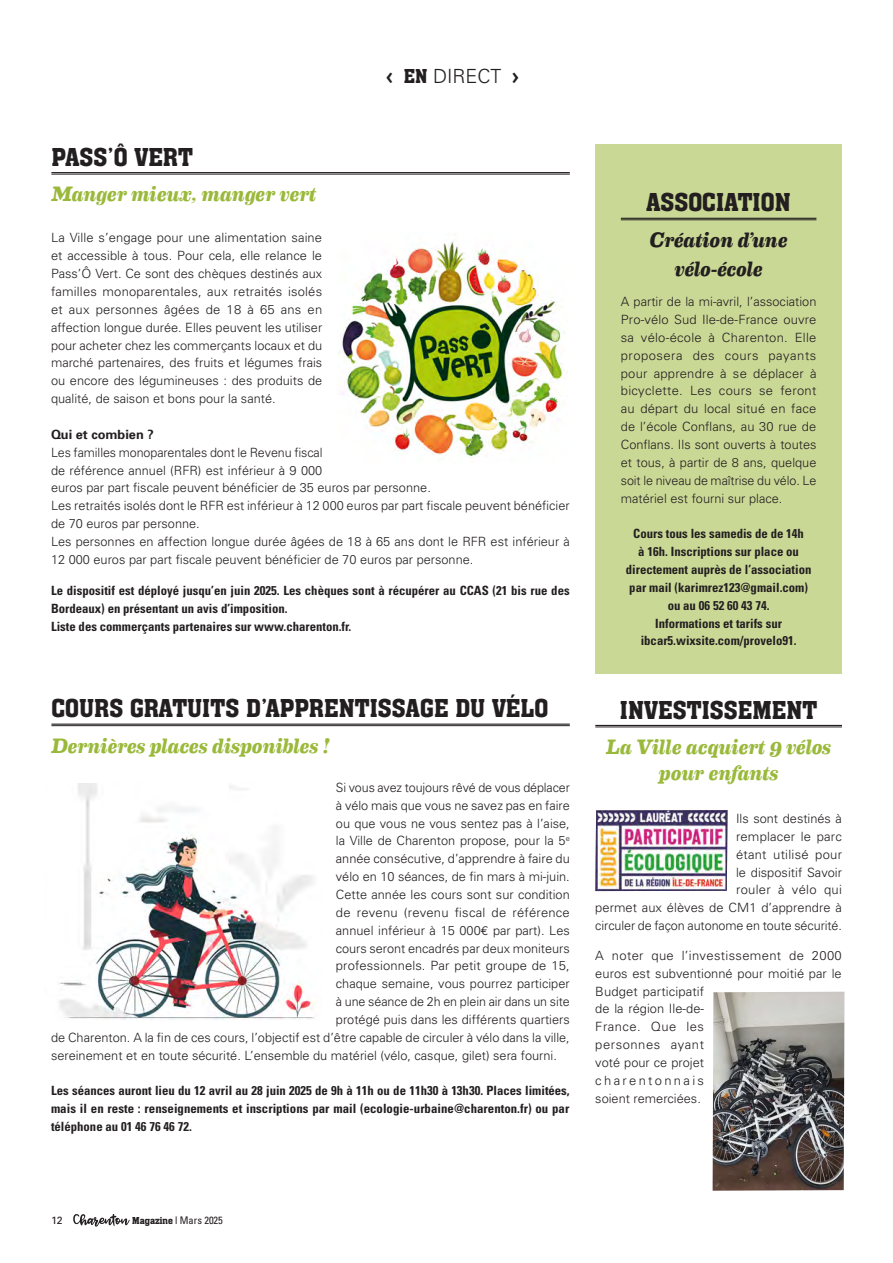
<style>
.page{position:relative;width:893px;height:1263px;background:#fff}
.page>*{position:absolute;margin:0;border:0;box-sizing:border-box;transform-origin:0 0}
.Brève___titre{font:500 27px "Aachen D";color:#231f20}
.t1{font:italic 700 21px/25.5px "Eames Century Modern";letter-spacing:-.01em;color:#9ab93b;text-align:center}
.t2{font:italic 700 21px/29.4px "Eames Century Modern";letter-spacing:-.01em;color:#231f20;text-align:center}
.t3{font:300 19.5px "Univers";color:#231f20}
.t4{font:300 12.75px/17.9px "Univers";color:#231f20}
.t5{font:700 condensed 12.75px/17.9px "Univers";color:#231f20;text-align:center}
.t6{font:700 12.75px "Univers";color:#231f20}
.t7{font:condensed 10.5px "Univers";color:#231f20}
.t8{font:10.5px "Univers";color:#231f20}
.s1{font-family:"Officina Serif";font-weight:700;font-size:21px}
.s2{font-family:"Aachen D";font-weight:500;font-size:21px}
.s3{font-family:"Euro Mono";font-weight:400}
.s4{font-family:"Aachen D";font-weight:500;font-stretch:normal}
</style>
<div class="page">
<svg style="left:73px;top:1214px;width:57px;height:13px"></svg>
<div style="left:595px;top:145px;width:247px;height:529px;background:#cad896"></div>
<hr style="left:621px;top:218px;width:195px;height:1px;background:#231f20">
<hr style="left:621px;top:220px;width:195px;height:1px;background:#231f20">
<hr style="left:51px;top:172px;width:519px;height:1px;background:#231f20">
<hr style="left:51px;top:174px;width:519px;height:1px;background:#231f20">
<img style="left:59px;top:783px;width:257px;height:237px">
<img style="left:339px;top:241px;width:226px;height:219px">
<hr style="left:51px;top:724px;width:519px;height:1px;background:#231f20">
<hr style="left:51px;top:725px;width:519px;height:1px;background:#231f20">
<hr style="left:595px;top:725px;width:247px;height:1px;background:#231f20">
<hr style="left:595px;top:727px;width:247px;height:1px;background:#231f20">
<img style="left:595px;top:810px;width:133px;height:81px">
<img style="left:713px;top:992px;width:131px;height:199px">
<p class="Brève___titre" style="left:51px;top:141px;width:143px">PASS’Ô VERT</p>
<p class="t1" style="left:51px;top:180px;width:266px">Manger mieux, manger vert</p>
<p class="t3" style="left:386px;top:65px;width:135px"><span class="s1">‹</span> <span class="s2">EN</span> DIRECT <span class="s1">›</span></p>
<p class="t4" style="left:51px;top:229px;width:273px;text-align:justify">La Ville s’engage pour une alimentation saine et accessible à tous. Pour cela, elle relance le Pass’Ô Vert. Ce sont des chèques destinés aux familles monoparentales, aux retraités isolés et aux personnes âgées de 18 à 65 ans en affection longue durée. Elles peuvent les utiliser pour acheter chez les commerçants locaux et du marché partenaires, des fruits et légumes frais ou encore des légumineuses : des produits de qualité, de saison et bons pour la santé.</p>
<p class="t6" style="left:51px;top:426px;width:104px">Qui et combien ?</p>
<p class="t4" style="left:51px;top:443px;width:381px">Les familles monoparentales dont le Revenu fiscal<br>de référence annuel (RFR) est inférieur à 9 000<br>euros par part fiscale peuvent bénéficier de 35 euros par personne.</p>
<p class="t4" style="left:51px;top:496px;width:520px">Les retraités isolés dont le RFR est inférieur à 12 000 euros par part fiscale peuvent bénéficier de 70 euros par personne.</p>
<p class="t4" style="left:51px;top:532px;width:520px">Les personnes en affection longue durée âgées de 18 à 65 ans dont le RFR est inférieur à<br>12 000 euros par part fiscale peuvent bénéficier de 70 euros par personne.</p>
<p class="t5" style="left:51px;top:581px;width:520px;text-align:left">Le dispositif est déployé jusqu’en juin 2025. Les chèques sont à récupérer au CCAS (21 bis rue des<br>Bordeaux) en présentant un avis d’imposition.</p>
<p class="t5" style="left:51px;top:617px;width:302px">Liste des commerçants partenaires sur www.charenton.fr.</p>
<p class="Brève___titre" style="left:51px;top:692px;width:499px">COURS GRATUITS D’APPRENTISSAGE DU VÉLO</p>
<p class="t1" style="left:51px;top:731px;width:280px">Dernières places disponibles !</p>
<p class="t4" style="left:336px;top:778px;width:235px">Si vous avez toujours rêvé de vous déplacer</p>
<p class="t4" style="left:336px;top:796px;width:235px">à vélo mais que vous ne savez pas en faire</p>
<p class="t4" style="left:336px;top:814px;width:235px">ou que vous ne vous sentez pas à l’aise,</p>
<p class="t4" style="left:336px;top:832px;width:235px">la Ville de Charenton propose, pour la 5<sup>e</sup></p>
<p class="t4" style="left:336px;top:849px;width:235px">année consécutive, d’apprendre à faire du</p>
<p class="t4" style="left:336px;top:867px;width:235px">vélo en 10 séances, de fin mars à mi-juin.</p>
<p class="t4" style="left:336px;top:885px;width:235px">Cette année les cours sont sur condition</p>
<p class="t4" style="left:336px;top:903px;width:235px">de revenu (revenu fiscal de référence</p>
<p class="t4" style="left:336px;top:921px;width:235px">annuel inférieur à 15 000<span class="s3">€</span> par part). Les</p>
<p class="t4" style="left:336px;top:939px;width:235px">cours seront encadrés par deux moniteurs</p>
<p class="t4" style="left:336px;top:957px;width:235px">professionnels. Par petit groupe de 15,</p>
<p class="t4" style="left:336px;top:974px;width:235px">chaque semaine, vous pourrez participer</p>
<p class="t4" style="left:336px;top:992px;width:235px">à une séance de 2h en plein air dans un site</p>
<p class="t4" style="left:336px;top:1010px;width:235px">protégé puis dans les différents quartiers</p>
<p class="t4" style="left:51px;top:1028px;width:520px">de Charenton. A la fin de ces cours, l’objectif est d’être capable de circuler à vélo dans la ville,</p>
<p class="t4" style="left:51px;top:1046px;width:507px">sereinement et en toute sécurité. L’ensemble du matériel (vélo, casque, gilet) sera fourni.</p>
<p class="t5" style="left:51px;top:1082px;width:520px;text-align:justify">Les séances auront lieu du 12 avril au 28 juin 2025 de 9h à 11h ou de 11h30 à 13h30. Places limitées, mais il en reste : renseignements et inscriptions par mail (ecologie-urbaine@charenton.fr) ou par téléphone au 01 46 76 46 72.</p>
<p class="Brève___titre" style="left:646px;top:187px;width:146px">ASSOCIATION</p>
<p class="t2" style="left:650px;top:224px;width:140px">Création d’une vélo-école</p>
<p class="t4" style="left:621px;top:292px;width:197px;text-align:justify">A partir de la mi-avril, l’association Pro-vélo Sud Ile-de-France ouvre sa vélo-école à Charenton. Elle proposera des cours payants pour apprendre à se déplacer à bicyclette. Les cours se feront au départ du local situé en face de l’école Conflans, au 30 rue de Conflans. Ils sont ouverts à toutes et tous, à partir de 8 ans, quelque soit le niveau de maîtrise du vélo. Le matériel est fourni sur place.</p>
<p class="t5" style="left:626px;top:525px;width:187px">Cours tous les samedis de de 14h<br>à 16h. Inscriptions sur place ou directement auprès de l’association par mail (karimrez123@gmail.com)</p>
<p class="t5" style="left:668px;top:596px;width:103px">ou au 06 52 60 43 74.</p>
<p class="t5" style="left:655px;top:614px;width:128px">Informations et tarifs sur</p>
<p class="t5" style="left:641px;top:632px;width:157px">ibcar5.wixsite.com/provelo91.</p>
<p class="Brève___titre" style="left:620px;top:694px;width:199px">INVESTISSEMENT</p>
<p class="t1" style="left:606px;top:733px;width:227px">La Ville acquiert 9 vélos pour enfants</p>
<p class="t4" style="left:595px;top:809px;width:248px;text-align:right">Ils sont destinés à<br>remplacer le parc<br>étant utilisé pour<br>le dispositif Savoir<br>rouler à vélo qui<br>permet aux élèves de CM1 d’apprendre à circuler de façon autonome en toute sécurité.</p>
<p class="t4" style="left:595px;top:946px;width:248px">A noter que l’investissement de 2000 euros est subventionné pour moitié par le<br>Budget participatif<br>de la région Ile-de-<br>France. Que les<br>personnes ayant<br>voté pour ce projet<br>charentonnais<br>soient remerciées.</p>
<p class="t8" style="left:51px;top:1214px;width:13px">12</p>
<p class="t7" style="left:132px;top:1214px;width:92px"><span class="s4">Magazine</span> l Mars 2025</p>
</div>
